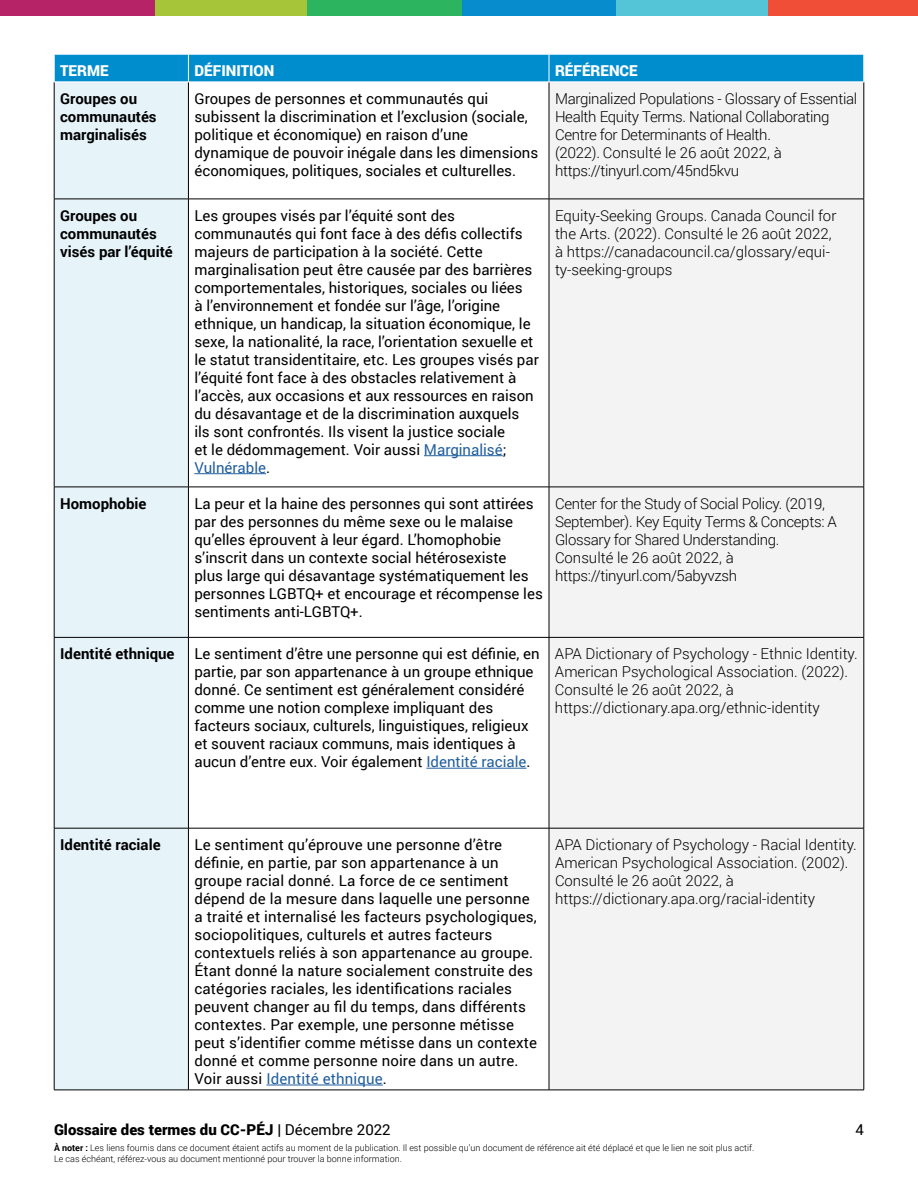
<style>
.page{position:relative;width:918px;height:1188px;background:#fff}
.page>*{position:absolute;margin:0;border:0;box-sizing:border-box;transform-origin:0 0}
.t1{font:15px/18px "Roboto";color:#000}
.t2{font:300 15px/18px "Roboto";color:#000}
.t3{font:300 15px/18px "Roboto";letter-spacing:-.02em;color:#000}
.t4{font:700 15px/18px "Roboto";color:#000}
.t5{font:900 15px "Roboto";color:#000}
.t6{font:900 15px "Roboto";color:#fff}
.t7{font:300 9px/10.8px "Roboto";color:#000}
.s1{color:#215e9e}
.s2{font-weight:400}
.s3{font-weight:700}
</style>
<div class="page">
<div style="left:616px;top:0;width:155px;height:15px;background:#53c5d7"></div>
<div style="left:768px;top:0;width:150px;height:15px;background:#f04e37"></div>
<div style="left:461px;top:0;width:155px;height:15px;background:#078ccd"></div>
<div style="left:155px;top:0;width:154px;height:15px;background:#a6c539"></div>
<div style="left:307px;top:0;width:154px;height:15px;background:#2db45f"></div>
<div style="left:0;top:0;width:155px;height:15px;background:#b62467"></div>
<div style="left:55px;top:83px;width:133px;height:1007px;background:#e6f4fa"></div>
<div style="left:550px;top:83px;width:314px;height:1007px;background:#f3f3f3"></div>
<hr style="left:54px;top:199px;width:134px;height:1px;background:#000">
<hr style="left:54px;top:199px;width:1px;height:288px;background:#000">
<hr style="left:188px;top:199px;width:361px;height:1px;background:#000">
<hr style="left:188px;top:199px;width:1px;height:288px;background:#000">
<hr style="left:549px;top:199px;width:315px;height:1px;background:#000">
<hr style="left:549px;top:199px;width:1px;height:288px;background:#000">
<hr style="left:864px;top:199px;width:1px;height:288px;background:#000">
<hr style="left:54px;top:487px;width:134px;height:1px;background:#000">
<hr style="left:54px;top:487px;width:1px;height:150px;background:#000">
<hr style="left:188px;top:487px;width:361px;height:1px;background:#000">
<hr style="left:188px;top:487px;width:1px;height:150px;background:#000">
<hr style="left:549px;top:487px;width:315px;height:1px;background:#000">
<hr style="left:549px;top:487px;width:1px;height:150px;background:#000">
<hr style="left:864px;top:487px;width:1px;height:150px;background:#000">
<hr style="left:54px;top:637px;width:134px;height:1px;background:#000">
<hr style="left:54px;top:638px;width:1px;height:190px;background:#000">
<hr style="left:188px;top:637px;width:361px;height:1px;background:#000">
<hr style="left:188px;top:638px;width:1px;height:190px;background:#000">
<hr style="left:549px;top:637px;width:315px;height:1px;background:#000">
<hr style="left:549px;top:638px;width:1px;height:190px;background:#000">
<hr style="left:864px;top:638px;width:1px;height:190px;background:#000">
<hr style="left:54px;top:1090px;width:134px;height:1px;background:#000">
<hr style="left:188px;top:1090px;width:361px;height:1px;background:#000">
<hr style="left:549px;top:1090px;width:315px;height:1px;background:#000">
<hr style="left:54px;top:82px;width:1px;height:117px;background:#000">
<hr style="left:188px;top:82px;width:1px;height:117px;background:#000">
<hr style="left:549px;top:82px;width:1px;height:117px;background:#000">
<hr style="left:864px;top:82px;width:1px;height:117px;background:#000">
<hr style="left:54px;top:828px;width:134px;height:1px;background:#000">
<hr style="left:54px;top:828px;width:1px;height:262px;background:#000">
<hr style="left:188px;top:828px;width:361px;height:1px;background:#000">
<hr style="left:188px;top:828px;width:1px;height:262px;background:#000">
<hr style="left:549px;top:828px;width:315px;height:1px;background:#000">
<hr style="left:549px;top:828px;width:1px;height:262px;background:#000">
<hr style="left:864px;top:828px;width:1px;height:262px;background:#000">
<svg style="left:54px;top:54px;width:810px;height:28px;background:#0e93d0"></svg>
<hr style="left:54px;top:82px;width:134px;height:1px;background:#fff">
<hr style="left:188px;top:82px;width:361px;height:1px;background:#fff">
<hr style="left:549px;top:82px;width:315px;height:1px;background:#fff">
<hr style="left:424px;top:455px;width:79px;height:1px;background:#215e9e">
<hr style="left:194px;top:473px;width:72px;height:1px;background:#215e9e">
<hr style="left:426px;top:768px;width:100px;height:1px;background:#215e9e">
<hr style="left:266px;top:1085px;width:117px;height:1px;background:#215e9e">
<p class="t6" style="left:60px;top:60px;width:50px">TERME</p>
<p class="t6" style="left:194px;top:60px;width:82px">DÉFINITION</p>
<p class="t6" style="left:555px;top:60px;width:84px">RÉFÉRENCE</p>
<p class="t4" style="left:60px;top:89px;width:98px">Groupes ou communautés marginalisés</p>
<p class="t1" style="left:194px;top:89px;width:345px">Groupes de personnes et communautés qui subissent la discrimination et l’exclusion (sociale, politique et économique) en raison d’une dynamique de pouvoir inégale dans les dimensions économiques, politiques, sociales et culturelles.</p>
<p class="t3" style="left:555px;top:89px;width:304px">Marginalized Populations - Glossary of Essential Health Equity Terms. National Collaborating Centre for Determinants of Health.<br>(2022). Consulté le 26 août 2022, à https://tinyurl.com/45nd5kvu</p>
<p class="t4" style="left:60px;top:206px;width:114px">Groupes ou communautés visés par l’équité</p>
<p class="t1" style="left:194px;top:206px;width:346px">Les groupes visés par l’équité sont des communautés qui font face à des défis collectifs majeurs de participation à la société. Cette marginalisation peut être causée par des barrières comportementales, historiques, sociales ou liées<br>à l’environnement et fondée sur l’âge, l’origine ethnique, un handicap, la situation économique, le sexe, la nationalité, la race, l’orientation sexuelle et le statut transidentitaire, etc. Les groupes visés par l’équité font face à des obstacles relativement à l’accès, aux occasions et aux ressources en raison du désavantage et de la discrimination auxquels<br>ils sont confrontés. Ils visent la justice sociale<br>et le dédommagement. Voir aussi <span class="s1">Marginalisé</span>; <span class="s1">Vulnérable</span>.</p>
<p class="t2" style="left:555px;top:206px;width:283px">Equity-Seeking Groups. Canada Council for the Arts. (2022). Consulté le 26 août 2022, à https://canadacouncil.ca/glossary/equi&shy;ty-seeking-groups</p>
<p class="t4" style="left:60px;top:494px;width:88px">Homophobie</p>
<p class="t1" style="left:194px;top:494px;width:350px">La peur et la haine des personnes qui sont attirées par des personnes du même sexe ou le malaise qu’elles éprouvent à leur égard. L’homophobie s’inscrit dans un contexte social hétérosexiste<br>plus large qui désavantage systématiquement les personnes LGBTQ+ et encourage et récompense les sentiments anti-LGBTQ+.</p>
<p class="t3" style="left:555px;top:494px;width:283px">Center for the Study of Social Policy. (2019, September). Key Equity Terms &amp; Concepts: A Glossary for Shared Understanding.<br>Consulté le 26 août 2022, à https://tinyurl.com/5abyvzsh</p>
<p class="t4" style="left:60px;top:644px;width:116px">Identité ethnique</p>
<p class="t1" style="left:194px;top:644px;width:347px">Le sentiment d’être une personne qui est définie, en partie, par son appartenance à un groupe ethnique donné. Ce sentiment est généralement considéré comme une notion complexe impliquant des facteurs sociaux, culturels, linguistiques, religieux et souvent raciaux communs, mais identiques à aucun d’entre eux. Voir également <span class="s1">Identité raciale</span>.</p>
<p class="t2" style="left:555px;top:644px;width:304px">APA Dictionary of Psychology - Ethnic Identity.<br>American Psychological Association. (2022).<br>Consulté le 26 août 2022, à https://dictionary.apa.org/ethnic-identity</p>
<p class="t4" style="left:60px;top:835px;width:102px">Identité raciale</p>
<p class="t1" style="left:194px;top:835px;width:344px">Le sentiment qu’éprouve une personne d’être définie, en partie, par son appartenance à un groupe racial donné. La force de ce sentiment dépend de la mesure dans laquelle une personne a traité et internalisé les facteurs psychologiques, sociopolitiques, culturels et autres facteurs contextuels reliés à son appartenance au groupe.<br>Étant donné la nature socialement construite des catégories raciales, les identifications raciales peuvent changer au fil du temps, dans différents contextes. Par exemple, une personne métisse peut s’identifier comme métisse dans un contexte donné et comme personne noire dans un autre.<br>Voir aussi <span class="s1">Identité ethnique</span>.</p>
<p class="t2" style="left:555px;top:835px;width:303px">APA Dictionary of Psychology - Racial Identity.<br>American Psychological Association. (2002).<br>Consulté le 26 août 2022, à https://dictionary.apa.org/racial-identity</p>
<p class="t5" style="left:54px;top:1119px;width:338px">Glossaire des termes du CC-PÉJ | <span class="s2">Décembre 2022</span></p>
<p class="t1" style="left:856px;top:1120px;width:10px">4</p>
<p class="t7" style="left:54px;top:1142px;width:702px"><span class="s3">À noter :</span> Les liens fournis dans ce document étaient actifs au moment de la publication. Il est possible qu’un document de référence ait été déplacé et que le lien ne soit plus actif.<br>Le cas échéant, référez-vous au document mentionné pour trouver la bonne information.</p>
</div>
